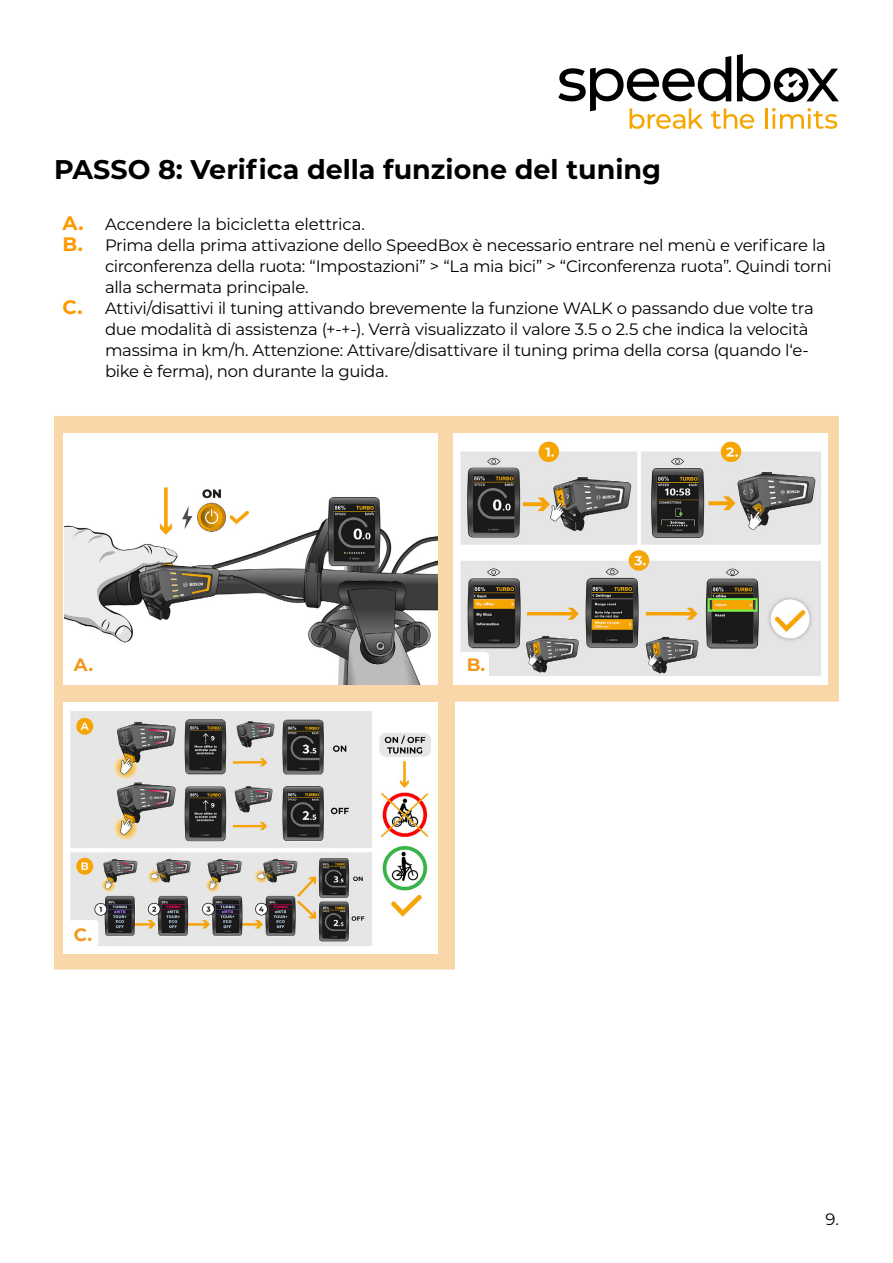
<style>
.page{position:relative;width:893px;height:1263px;background:#fff}
.page>*{position:absolute;margin:0;border:0;box-sizing:border-box;transform-origin:0 0}
.t1{font:700 27px "Montserrat";color:#000}
.t2{font:700 18px "Montserrat";color:#f4971e}
.t3{font:16.5px "Montserrat";letter-spacing:-.02em;color:#000}
.s1{font-weight:700;font-size:19.5px;color:#f90}
</style>
<div class="page">
<svg style="left:558px;top:54px;width:281px;height:75px"></svg>
<svg style="left:54px;top:416px;width:785px;height:553px"></svg>
<img style="left:65px;top:434px;width:373px;height:251px">
<img style="left:454px;top:433px;width:374px;height:251px">
<img style="left:64px;top:702px;width:374px;height:251px">
<div style="left:69px;top:652px;width:29px;height:27px;background:#fff;border-radius:4px"></div>
<div style="left:459px;top:652px;width:30px;height:27px;background:#fff;border-radius:4px"></div>
<div style="left:69px;top:920px;width:29px;height:27px;background:#fff;border-radius:4px"></div>
<h1 class="t1" style="left:54px;top:150px;width:609px">PASSO 8: Verifica della funzione del tuning</h1>
<p class="t3" style="left:63px;top:212px;width:304px"><span class="s1">A.</span> Accendere la bicicletta elettrica.</p>
<p class="t3" style="left:63px;top:233px;width:765px"><span class="s1">B.</span> Prima della prima attivazione dello SpeedBox è necessario entrare nel menù e verificare la</p>
<p class="t3" style="left:105px;top:254px;width:728px">circonferenza della ruota: “Impostazioni” &gt; “La mia bici” &gt; “Circonferenza ruota”. Quindi torni</p>
<p class="t3" style="left:105px;top:275px;width:205px">alla schermata principale.</p>
<p class="t3" style="left:63px;top:296px;width:753px"><span class="s1">C.</span> Attivi/disattivi il tuning attivando brevemente la funzione WALK o passando due volte tra</p>
<p class="t3" style="left:105px;top:317px;width:705px">due modalità di assistenza (+-+-). Verrà visualizzato il valore 3.5 o 2.5 che indica la velocità</p>
<p class="t3" style="left:105px;top:338px;width:705px">massima in km/h. Attenzione: Attivare/disattivare il tuning prima della corsa (quando l‘e-</p>
<p class="t3" style="left:105px;top:359px;width:285px">bike è ferma), non durante la guida.</p>
<p class="t2" style="left:74px;top:652px;width:21px">A.</p>
<p class="t2" style="left:74px;top:921px;width:20px">C.</p>
<p class="t2" style="left:467px;top:652px;width:20px">B.</p>
<p class="t3" style="left:825px;top:1207px;width:15px">9.</p>
</div>
